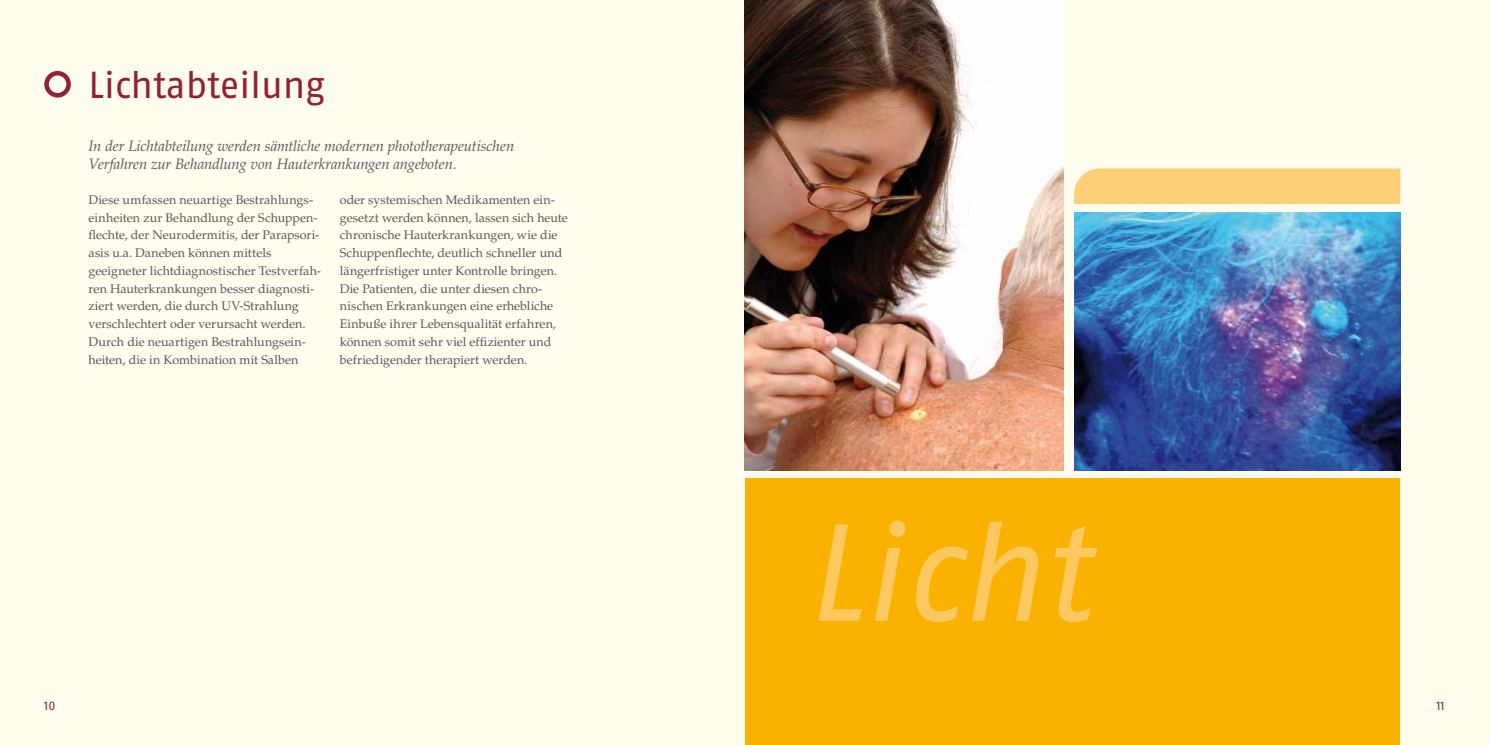
<style>
.page{position:relative;width:1489px;height:745px;background:#fff}
.page>*{position:absolute;margin:0;border:0;box-sizing:border-box;transform-origin:0 0}
.t1{font:italic 137.5px "Fago Pro";letter-spacing:-.005em;color:#fcc85f}
.t2{font:37.5px "Fago Pro";letter-spacing:-.005em;color:#93203b}
.t3{font:italic 15px/17.8px "Palatino";letter-spacing:-.01em;color:#58585a}
.t4{font:12.5px/17.8px "Palatino";letter-spacing:.005em;color:#58585a}
.t5{font:12.5px "Fago Pro";color:#93203b}
</style>
<div class="page">
<div style="left:0;top:0;width:1488px;height:744px;background:#fffdee"></div>
<svg style="left:44px;top:71px;width:27px;height:26px"></svg>
<div style="left:1074px;top:168px;width:326px;height:36px;background:#fdd078"></div>
<img style="left:1074px;top:213px;width:326px;height:256px">
<img style="left:744px;top:0;width:319px;height:469px">
<div style="left:745px;top:478px;width:655px;height:266px;background:#f9b200"></div>
<h2 class="t2" style="left:89px;top:62px;width:237px">Lichtabteilung</h2>
<p class="t3" style="left:89px;top:137px;width:427px">In der Lichtabteilung werden sämtliche modernen phototherapeutischen<br>Verfahren zur Behandlung von Hauterkrankungen angeboten.</p>
<p class="t4" style="left:89px;top:191px;width:234px">Diese umfassen neuartige Bestrahlungs&shy;einheiten zur Behandlung der Schuppen&shy;flechte, der Neurodermitis, der Parapsori&shy;asis u.a. Daneben können mittels geeigneter lichtdiagnostischer Testverfah&shy;ren Hauterkrankungen besser diagnosti&shy;ziert werden, die durch UV-Strahlung verschlechtert oder verursacht werden.<br>Durch die neuartigen Bestrahlungsein&shy;heiten, die in Kombination mit Salben</p>
<p class="t4" style="left:340px;top:191px;width:229px">oder systemischen Medikamenten ein&shy;gesetzt werden können, lassen sich heute chronische Hauterkrankungen, wie die Schuppenflechte, deutlich schneller und längerfristiger unter Kontrolle bringen.<br>Die Patienten, die unter diesen chro&shy;nischen Erkrankungen eine erhebliche Einbuße ihrer Lebensqualität erfahren, können somit sehr viel effizienter und befriedigender therapiert werden.</p>
<h1 class="t1" style="left:804px;top:489px;width:285px">Licht</h1>
<p class="t5" style="left:44px;top:697px;width:13px">10</p>
<p class="t5" style="left:1436px;top:697px;width:10px">11</p>
</div>
